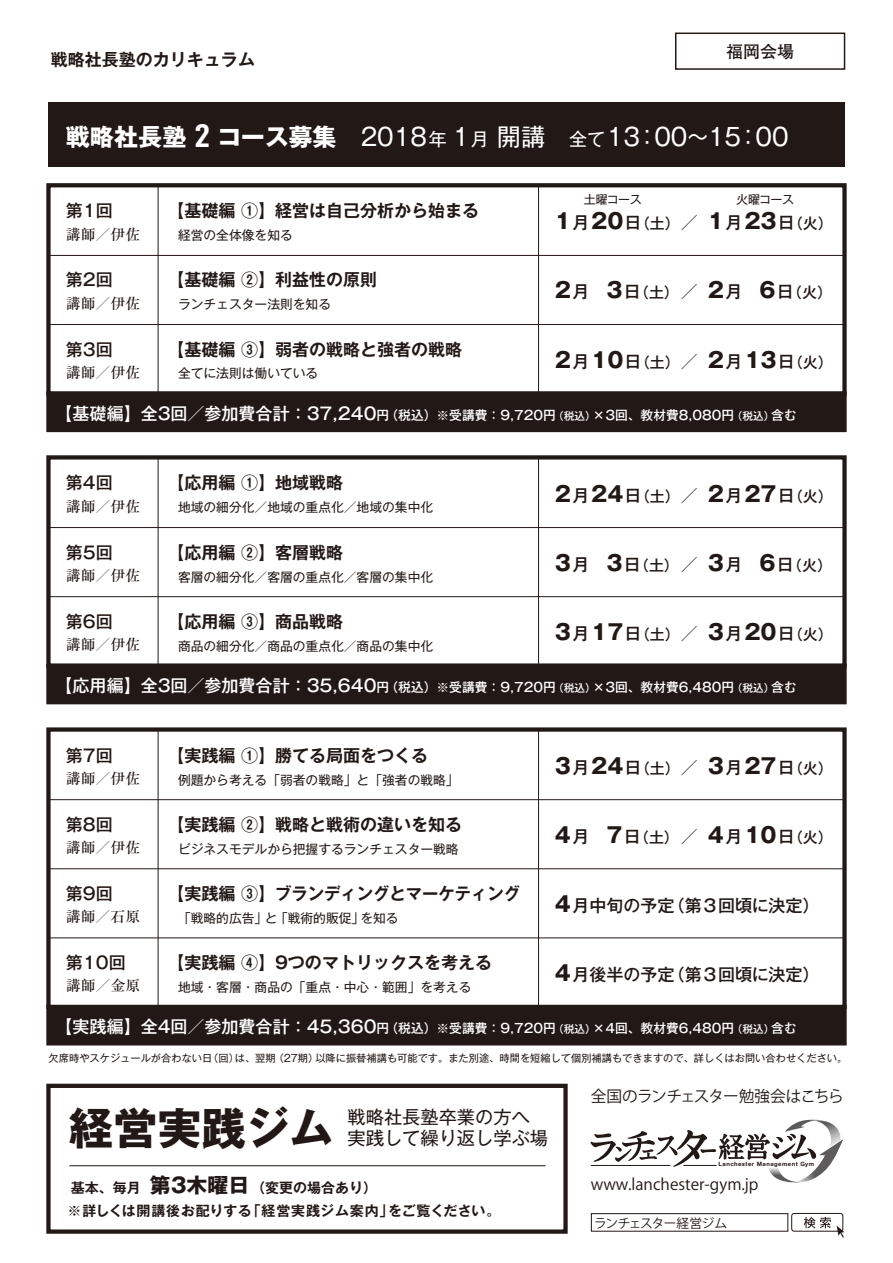
<style>
.page{position:relative;width:893px;height:1263px;background:#fff}
.page>*{position:absolute;margin:0;border:0;box-sizing:border-box;transform-origin:0 0}
.t1{font:700 44.1px "Gothic MB101";color:#221815}
.t2{font:24.15px "Gothic MB101 Pro";color:#fff}
.t3{font:700 21.3px "Gothic MB101 Pro";color:#221815}
.t4{font:18.3px "Gothic MB101";color:#221815}
.t5{font:16.95px "Gothic MB101 De B";color:#221815}
.t6{font:500 16.95px "Gothic MB101 Pro";color:#221815}
.t7{font:500 16.95px "Gothic MB101";color:#221815}
.t8{font:700 16.95px "Futo Go B101";color:#221815}
.t9{font:15.75px "Koz Go Pr 6 N";color:#221815}
.t10{font:15.75px "Koz Go Pr 6 N";letter-spacing:-.055em;color:#221815}
.t11{font:500 14.85px "Ryumin";color:#221815}
.t12{font:700 13.8px "Gothic MB101 Pro De";letter-spacing:.04em;color:#221815}
.t13{font:13.8px "Gothic MB101 De B";color:#221815}
.t14{font:500 12.75px "Gothic MB101";color:#fff}
.t15{font:12.75px "Gothic MB101";color:#221815}
.t16{font:12.75px "Koz Go Pr 6 N";letter-spacing:-.05em;color:#221815}
.t17{font:12px "Gothic MB101 Pro";letter-spacing:-.045em;color:#221815}
.t18{font:10.2px "Gothic MB101";color:#221815}
.t19{font:700 5.85px "Helvetica Neue";letter-spacing:.08em;color:#221815}
.s1{font-weight:700}
.s2{font-family:"DIN Condensed";font-weight:700;font-size:32.1px}
.s3{font-size:18px}
.s4{font-weight:500;font-size:16.95px}
.s5{font-weight:500;font-size:14.85px}
.s6{font-weight:700;font-size:21.3px}
.s7{font-size:14.85px}
.s8{font-size:16.95px}
.s9{font-size:10.65px}
.s10{font-family:"Gothic MB101";font-weight:700;font-size:20.7px}
</style>
<div class="page">
<div style="left:48px;top:103px;width:796px;height:64px;background:#221815"></div>
<div style="left:675px;top:33px;width:170px;height:37px;border:2px solid #221815"></div>
<div style="left:46px;top:183px;width:801px;height:213px;border:4px solid #221815"></div>
<div style="left:46px;top:391px;width:801px;height:41px;background:#221815;border:4px solid #221815"></div>
<hr style="left:48px;top:255px;width:796px;height:1px;background:#221815">
<hr style="left:48px;top:324px;width:796px;height:1px;background:#221815">
<hr style="left:158px;top:187px;width:1px;height:207px;background:#221815">
<hr style="left:538px;top:187px;width:1px;height:207px;background:#221815">
<hr style="left:844px;top:187px;width:1px;height:207px;background:#221815">
<hr style="left:48px;top:190px;width:1px;height:207px;background:#221815">
<div style="left:46px;top:455px;width:801px;height:213px;border:4px solid #221815"></div>
<hr style="left:48px;top:527px;width:796px;height:1px;background:#221815">
<hr style="left:48px;top:596px;width:796px;height:1px;background:#221815">
<hr style="left:158px;top:459px;width:1px;height:207px;background:#221815">
<hr style="left:538px;top:459px;width:1px;height:207px;background:#221815">
<hr style="left:844px;top:459px;width:1px;height:207px;background:#221815">
<div style="left:46px;top:664px;width:801px;height:40px;background:#221815"></div>
<div style="left:46px;top:727px;width:801px;height:282px;border:4px solid #221815"></div>
<hr style="left:48px;top:799px;width:796px;height:1px;background:#221815">
<hr style="left:48px;top:868px;width:796px;height:1px;background:#221815">
<hr style="left:48px;top:937px;width:796px;height:1px;background:#221815">
<hr style="left:158px;top:731px;width:1px;height:276px;background:#221815">
<hr style="left:538px;top:731px;width:1px;height:276px;background:#221815">
<hr style="left:844px;top:731px;width:1px;height:207px;background:#221815">
<div style="left:46px;top:1005px;width:801px;height:40px;background:#221815"></div>
<div style="left:46px;top:1084px;width:522px;height:150px;border:4px solid #221815"></div>
<hr style="left:69px;top:1165px;width:477px;height:1px;background:#221815">
<svg style="left:590px;top:1120px;width:253px;height:63px"></svg>
<div style="left:591px;top:1213px;width:197px;height:18px;border:1px solid #221815"></div>
<div style="left:791px;top:1213px;width:52px;height:18px;border:1px solid #221815;border-radius:3px"></div>
<svg style="left:804px;top:1217px;width:27px;height:11px"></svg>
<svg style="left:837px;top:1226px;width:7px;height:12px"></svg>
<h3 class="t5" style="left:51px;top:48px;width:206px">戦略社長塾のカリキュラム</h3>
<h3 class="t8" style="left:726px;top:42px;width:70px">福岡会場</h3>
<h2 class="t2" style="left:66px;top:117px;width:724px"><span class="s1">戦略社長塾</span> <span class="s2">2</span> <span class="s1">コース募集　</span>2018<span class="s3">年</span> 1<span class="s3">月</span> 開講　<span class="s3">全て</span>13：00～15：00</h2>
<h3 class="t7" style="left:66px;top:199px;width:48px">第1回</h3>
<p class="t11" style="left:66px;top:225px;width:76px">講師／伊佐</p>
<h3 class="t5" style="left:167px;top:199px;width:313px">【基礎編 ①】経営は自己分析から始まる</h3>
<p class="t15" style="left:178px;top:227px;width:116px">経営の全体像を知る</p>
<p class="t17" style="left:584px;top:190px;width:60px">土曜コース</p>
<p class="t17" style="left:736px;top:190px;width:60px">火曜コース</p>
<h3 class="t3" style="left:555px;top:204px;width:280px">1<span class="s4">月</span>20<span class="s4">日</span><span class="s5">（土）</span> <span class="s4">／</span> 1<span class="s4">月</span>23<span class="s4">日</span><span class="s5">（火）</span></h3>
<h3 class="t7" style="left:66px;top:268px;width:48px">第2回</h3>
<p class="t11" style="left:66px;top:294px;width:76px">講師／伊佐</p>
<h3 class="t5" style="left:167px;top:268px;width:211px">【基礎編 ②】利益性の原則</h3>
<p class="t15" style="left:178px;top:296px;width:155px">ランチェスター法則を知る</p>
<h3 class="t6" style="left:555px;top:278px;width:279px"><span class="s6">2</span>月　<span class="s6">3</span>日<span class="s7">（土）</span> ／ <span class="s6">2</span>月　<span class="s6">6</span>日<span class="s7">（火）</span></h3>
<h3 class="t5" style="left:167px;top:337px;width:296px">【基礎編 ③】弱者の戦略と強者の戦略</h3>
<h3 class="t7" style="left:66px;top:337px;width:48px">第3回</h3>
<h3 class="t3" style="left:555px;top:342px;width:280px">2<span class="s4">月</span>10<span class="s4">日</span><span class="s5">（土）</span> <span class="s4">／</span> 2<span class="s4">月</span>13<span class="s4">日</span><span class="s5">（火）</span></h3>
<p class="t11" style="left:66px;top:363px;width:76px">講師／伊佐</p>
<p class="t15" style="left:178px;top:365px;width:142px">全てに法則は働いている</p>
<p class="t14" style="left:56px;top:406px;width:742px"><span class="s8">【基礎編】全3回／参加費合計：37,240</span>円（税込）※受講費：9,720円<span class="s9">（税込）</span>×3回、教材費8,080円<span class="s9">（税込）</span>含む</p>
<h3 class="t7" style="left:66px;top:471px;width:48px">第4回</h3>
<p class="t11" style="left:66px;top:497px;width:76px">講師／伊佐</p>
<h3 class="t5" style="left:167px;top:471px;width:177px">【応用編 ①】地域戦略</h3>
<p class="t15" style="left:178px;top:499px;width:257px">地域の細分化／地域の重点化／地域の集中化</p>
<h3 class="t3" style="left:555px;top:476px;width:280px">2<span class="s4">月</span>24<span class="s4">日</span><span class="s5">（土）</span> <span class="s4">／</span> 2<span class="s4">月</span>27<span class="s4">日</span><span class="s5">（火）</span></h3>
<h3 class="t7" style="left:66px;top:540px;width:48px">第5回</h3>
<p class="t11" style="left:66px;top:566px;width:76px">講師／伊佐</p>
<h3 class="t5" style="left:167px;top:540px;width:177px">【応用編 ②】客層戦略</h3>
<p class="t15" style="left:178px;top:568px;width:257px">客層の細分化／客層の重点化／客層の集中化</p>
<h3 class="t6" style="left:555px;top:550px;width:279px"><span class="s6">3</span>月　<span class="s6">3</span>日<span class="s7">（土）</span> ／ <span class="s6">3</span>月　<span class="s6">6</span>日<span class="s7">（火）</span></h3>
<h3 class="t5" style="left:167px;top:609px;width:177px">【応用編 ③】商品戦略</h3>
<h3 class="t7" style="left:66px;top:609px;width:48px">第6回</h3>
<h3 class="t3" style="left:555px;top:614px;width:280px">3<span class="s4">月</span>17<span class="s4">日</span><span class="s5">（土）</span> <span class="s4">／</span> 3<span class="s4">月</span>20<span class="s4">日</span><span class="s5">（火）</span></h3>
<p class="t11" style="left:66px;top:636px;width:76px">講師／伊佐</p>
<p class="t15" style="left:178px;top:637px;width:257px">商品の細分化／商品の重点化／商品の集中化</p>
<p class="t14" style="left:56px;top:678px;width:742px"><span class="s8">【応用編】全3回／参加費合計：35,640</span>円（税込）※受講費：9,720円<span class="s9">（税込）</span>×3回、教材費6,480円<span class="s9">（税込）</span>含む</p>
<h3 class="t7" style="left:66px;top:743px;width:48px">第7回</h3>
<p class="t11" style="left:66px;top:769px;width:76px">講師／伊佐</p>
<h3 class="t5" style="left:167px;top:743px;width:262px">【実践編 ①】勝てる局面をつくる</h3>
<p class="t15" style="left:178px;top:771px;width:282px">例題から考える「弱者の戦略」と「強者の戦略」</p>
<h3 class="t3" style="left:555px;top:748px;width:280px">3<span class="s4">月</span>24<span class="s4">日</span><span class="s5">（土）</span> <span class="s4">／</span> 3<span class="s4">月</span>27<span class="s4">日</span><span class="s5">（火）</span></h3>
<h3 class="t7" style="left:66px;top:812px;width:48px">第8回</h3>
<p class="t11" style="left:66px;top:839px;width:76px">講師／伊佐</p>
<h3 class="t5" style="left:167px;top:812px;width:296px">【実践編 ②】戦略と戦術の違いを知る</h3>
<p class="t15" style="left:178px;top:840px;width:282px">ビジネスモデルから把握するランチェスター戦略</p>
<h3 class="t6" style="left:555px;top:822px;width:280px"><span class="s6">4</span>月　<span class="s6">7</span>日<span class="s7">（土）</span> ／ <span class="s6">4</span>月<span class="s6">10</span>日<span class="s7">（火）</span></h3>
<h3 class="t7" style="left:66px;top:881px;width:48px">第9回</h3>
<p class="t11" style="left:66px;top:908px;width:76px">講師／石原</p>
<h3 class="t5" style="left:167px;top:881px;width:354px">【実践編 ③】ブランディングとマーケティング</h3>
<p class="t15" style="left:178px;top:909px;width:222px">「戦略的広告」と「戦術的販促」を知る</p>
<h3 class="t6" style="left:555px;top:891px;width:266px"><span class="s6">4</span>月中旬の予定（第3回頃に決定）</h3>
<h3 class="t5" style="left:167px;top:950px;width:326px">【実践編 ④】9つのマトリックスを考える</h3>
<h3 class="t7" style="left:66px;top:951px;width:61px">第10回</h3>
<h3 class="t6" style="left:555px;top:960px;width:266px"><span class="s6">4</span>月後半の予定（第3回頃に決定）</h3>
<p class="t11" style="left:66px;top:977px;width:76px">講師／金原</p>
<p class="t15" style="left:178px;top:978px;width:295px">地域・客層・商品の「重点・中心・範囲」を考える</p>
<p class="t14" style="left:56px;top:1019px;width:742px"><span class="s8">【実践編】全4回／参加費合計：45,360</span>円（税込）※受講費：9,720円<span class="s9">（税込）</span>×4回、教材費6,480円<span class="s9">（税込）</span>含む</p>
<p class="t18" style="left:49px;top:1050px;width:800px">欠席時やスケジュールが合わない日（回）は、翌期（27期）以降に振替補講も可能です。また別途、時間を短縮して個別補講もできますので、詳しくはお問い合わせください。</p>
<h1 class="t1" style="left:69px;top:1097px;width:266px">経営実践ジム</h1>
<h3 class="t4" style="left:347px;top:1104px;width:184px">戦略社長塾卒業の方へ</h3>
<h3 class="t4" style="left:347px;top:1126px;width:202px">実践して繰り返し学ぶ場</h3>
<p class="t13" style="left:71px;top:1178px;width:308px">基本、毎月 <span class="s10">第3木曜日</span>（変更の場合あり）</p>
<p class="t12" style="left:68px;top:1199px;width:434px">※詳しくは開講後お配りする「経営実践ジム案内」をご覧ください。</p>
<p class="t10" style="left:591px;top:1087px;width:255px">全国のランチェスター勉強会はこちら</p>
<p class="t19" style="left:719px;top:1159px;width:97px">Lanchester Management Gym</p>
<p class="t9" style="left:591px;top:1175px;width:169px">www.lanchester-gym.jp</p>
<p class="t16" style="left:594px;top:1216px;width:134px">ランチェスター経営ジム</p>
</div>
